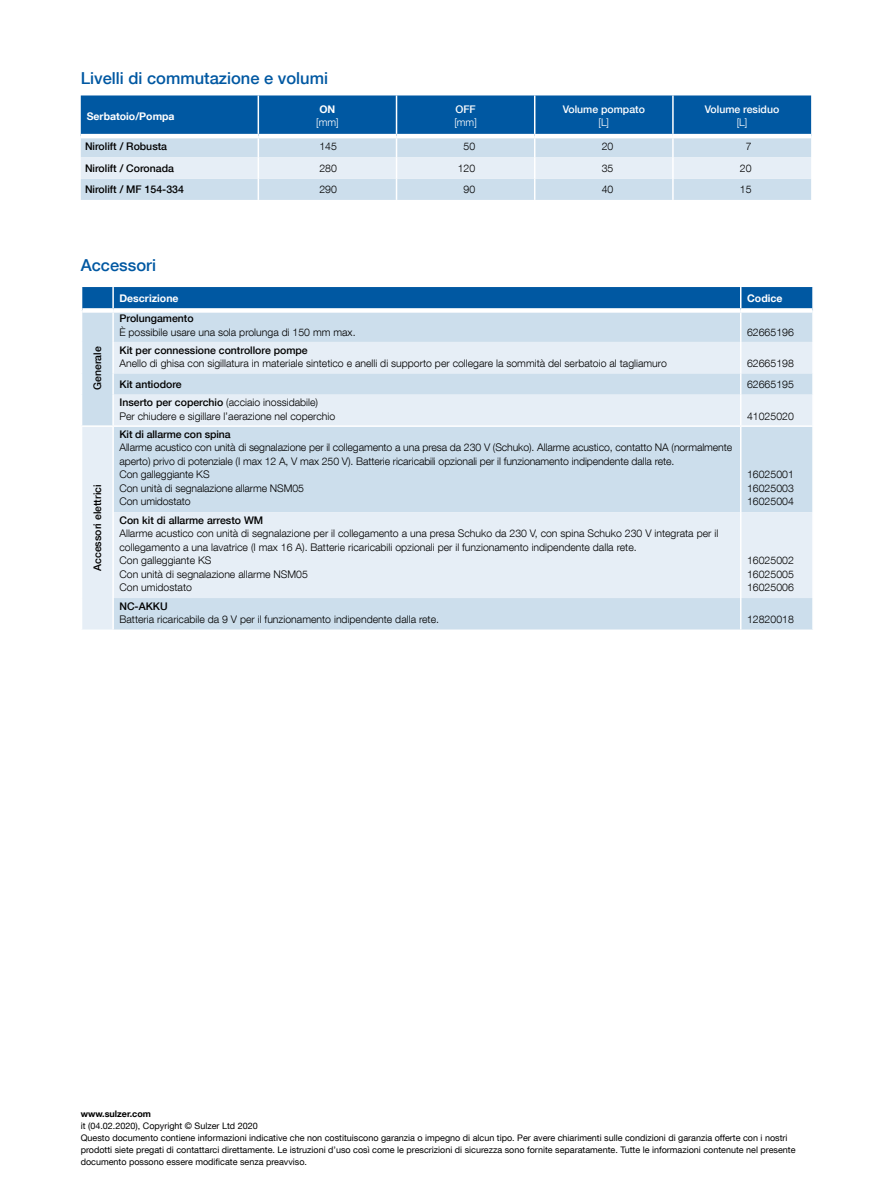
<style>
.page{position:relative;width:893px;height:1191px;background:#fff}
.page>*{position:absolute;margin:0;border:0;box-sizing:border-box;transform-origin:0 0}
.t1{font:500 16.5px "Helvetica Neue LT Com";color:#0058a2}
.t2{font:300 10.5px/13.5px "Helvetica Neue LT Com";color:#000}
.t3{font:500 10.5px "Helvetica Neue LT Com";color:#000}
.t4{font:700 10.5px "Helvetica Neue LT Com";color:#fff}
.t5{font:500 10.5px "Helvetica Neue LT Com";color:#fff}
.t6{font:300 10.5px "Helvetica Neue LT Com";color:#fff}
.t7{font:9px/12px "Helvetica Neue LT Com";color:#000}
.t8{font:700 9px "Helvetica Neue LT Com";color:#000}
.s1{font-weight:500}
</style>
<div class="page">
<svg style="left:82px;top:342px;width:730px;height:287px;background:#d9e6f1"></svg>
<svg style="left:81px;top:287px;width:732px;height:55px;background:#77a6cd"></svg>
<hr style="left:812px;top:310px;width:2px;height:32px;background:#fff">
<hr style="left:740px;top:512px;width:1px;height:86px;background:#fff">
<hr style="left:740px;top:598px;width:1px;height:31px;background:#fff">
<div style="left:82px;top:308px;width:31px;height:5px;background:#fff"></div>
<div style="left:113px;top:308px;width:628px;height:5px;background:#fff"></div>
<div style="left:741px;top:308px;width:71px;height:5px;background:#fff"></div>
<hr style="left:112px;top:342px;width:2px;height:31px;background:#fff">
<hr style="left:112px;top:373px;width:2px;height:22px;background:#fff">
<hr style="left:112px;top:395px;width:2px;height:30px;background:#fff">
<hr style="left:740px;top:342px;width:1px;height:31px;background:#fff">
<svg style="left:740px;top:373px;width:1px;height:22px"></svg>
<hr style="left:740px;top:395px;width:1px;height:30px;background:#fff">
<hr style="left:81px;top:425px;width:32px;height:2px;background:#fff">
<hr style="left:113px;top:425px;width:628px;height:2px;background:#fff">
<hr style="left:112px;top:427px;width:2px;height:85px;background:#fff">
<hr style="left:741px;top:425px;width:73px;height:2px;background:#fff">
<hr style="left:740px;top:427px;width:1px;height:85px;background:#fff">
<hr style="left:112px;top:512px;width:2px;height:86px;background:#fff">
<hr style="left:112px;top:598px;width:2px;height:31px;background:#fff">
<svg style="left:81px;top:95px;width:730px;height:105px;background:#89b1d3"></svg>
<hr style="left:672px;top:179px;width:2px;height:21px;background:#fff">
<hr style="left:535px;top:134px;width:138px;height:4px;background:#fff">
<h1 class="t1" style="left:81px;top:68px;width:249px">Livelli di commutazione e volumi</h1>
<p class="t4" style="left:87px;top:109px;width:89px">Serbatoio/Pompa</p>
<p class="t4" style="left:319px;top:102px;width:17px">ON</p>
<p class="t6" style="left:316px;top:116px;width:24px">[mm]</p>
<p class="t5" style="left:455px;top:103px;width:22px">OFF</p>
<p class="t6" style="left:454px;top:116px;width:24px">[mm]</p>
<p class="t5" style="left:563px;top:103px;width:84px">Volume pompato</p>
<p class="t6" style="left:598px;top:116px;width:12px">[L]</p>
<p class="t5" style="left:705px;top:103px;width:76px">Volume residuo</p>
<p class="t6" style="left:737px;top:116px;width:12px">[L]</p>
<p class="t3" style="left:85px;top:140px;width:84px">Nirolift / Robusta</p>
<p class="t2" style="left:319px;top:140px;width:19px">145</p>
<p class="t2" style="left:463px;top:140px;width:13px">50</p>
<p class="t2" style="left:602px;top:140px;width:13px">20</p>
<p class="t2" style="left:746px;top:140px;width:7px">7</p>
<p class="t3" style="left:85px;top:162px;width:90px">Nirolift / Coronada</p>
<p class="t2" style="left:319px;top:161px;width:19px">280</p>
<p class="t2" style="left:458px;top:161px;width:19px">120</p>
<p class="t2" style="left:602px;top:161px;width:13px">35</p>
<p class="t2" style="left:740px;top:161px;width:13px">20</p>
<p class="t3" style="left:85px;top:183px;width:100px">Nirolift / MF 154-334</p>
<p class="t2" style="left:319px;top:182px;width:19px">290</p>
<p class="t2" style="left:463px;top:182px;width:13px">90</p>
<p class="t2" style="left:602px;top:182px;width:13px">40</p>
<p class="t2" style="left:740px;top:182px;width:13px">15</p>
<h1 class="t1" style="left:81px;top:255px;width:77px">Accessori</h1>
<p class="t3" style="left:91px;top:390px;width:45px;rotate:-90deg">Generale</p>
<p class="t3" style="left:91px;top:571px;width:88px;rotate:-90deg">Accessori elettrici</p>
<p class="t4" style="left:119px;top:292px;width:61px">Descrizione</p>
<p class="t4" style="left:747px;top:292px;width:37px">Codice</p>
<p class="t3" style="left:119px;top:312px;width:76px">Prolungamento</p>
<p class="t2" style="left:119px;top:325px;width:238px">È possibile usare una sola prolunga di 150 mm max.</p>
<p class="t2" style="left:747px;top:325px;width:48px">62665196</p>
<p class="t3" style="left:119px;top:343px;width:190px">Kit per connessione controllore pompe</p>
<p class="t2" style="left:119px;top:356px;width:549px">Anello di ghisa con sigillatura in materiale sintetico e anelli di supporto per collegare la sommità del serbatoio al tagliamuro</p>
<p class="t2" style="left:747px;top:356px;width:48px">62665198</p>
<p class="t3" style="left:119px;top:378px;width:64px">Kit antiodore</p>
<p class="t2" style="left:747px;top:377px;width:48px">62665195</p>
<p class="t2" style="left:119px;top:396px;width:217px"><span class="s1">Inserto per coperchio</span> (acciaio inossidabile)<br>Per chiudere e sigillare l’aerazione nel coperchio</p>
<p class="t2" style="left:747px;top:409px;width:48px">41025020</p>
<p class="t3" style="left:119px;top:428px;width:113px">Kit di allarme con spina</p>
<p class="t2" style="left:119px;top:441px;width:614px">Allarme acustico con unità di segnalazione per il collegamento a una presa da 230 V (Schuko). Allarme acustico, contatto NA (normalmente aperto) privo di potenziale (I max 12 A, V max 250 V). Batterie ricaricabili opzionali per il funzionamento indipendente dalla rete.<br>Con galleggiante KS<br>Con unità di segnalazione allarme NSM05<br>Con umidostato</p>
<p class="t3" style="left:119px;top:514px;width:145px">Con kit di allarme arresto WM</p>
<p class="t2" style="left:119px;top:527px;width:600px">Allarme acustico con unità di segnalazione per il collegamento a una presa Schuko da 230 V, con spina Schuko 230 V integrata per il collegamento a una lavatrice (I max 16 A). Batterie ricaricabili opzionali per il funzionamento indipendente dalla rete.<br>Con galleggiante KS<br>Con unità di segnalazione allarme NSM05<br>Con umidostato</p>
<p class="t2" style="left:747px;top:468px;width:48px;text-align:justify">16025001<br>16025003<br>16025004</p>
<p class="t2" style="left:747px;top:554px;width:48px;text-align:justify">16025002<br>16025005<br>16025006</p>
<p class="t3" style="left:119px;top:600px;width:50px">NC-AKKU</p>
<p class="t2" style="left:119px;top:612px;width:321px">Batteria ricaricabile da 9 V per il funzionamento indipendente dalla rete.</p>
<p class="t2" style="left:747px;top:612px;width:48px">12820018</p>
<p class="t8" style="left:81px;top:1107px;width:72px">www.sulzer.com</p>
<p class="t7" style="left:81px;top:1119px;width:716px">it (04.02.2020), Copyright © Sulzer Ltd 2020<br>Questo documento contiene informazioni indicative che non costituiscono garanzia o impegno di alcun tipo. Per avere chiarimenti sulle condizioni di garanzia offerte con i nostri prodotti siete pregati di contattarci direttamente. Le istruzioni d’uso così come le prescrizioni di sicurezza sono fornite separatamente. Tutte le informazioni contenute nel presente documento possono essere modificate senza preavviso.</p>
</div>
